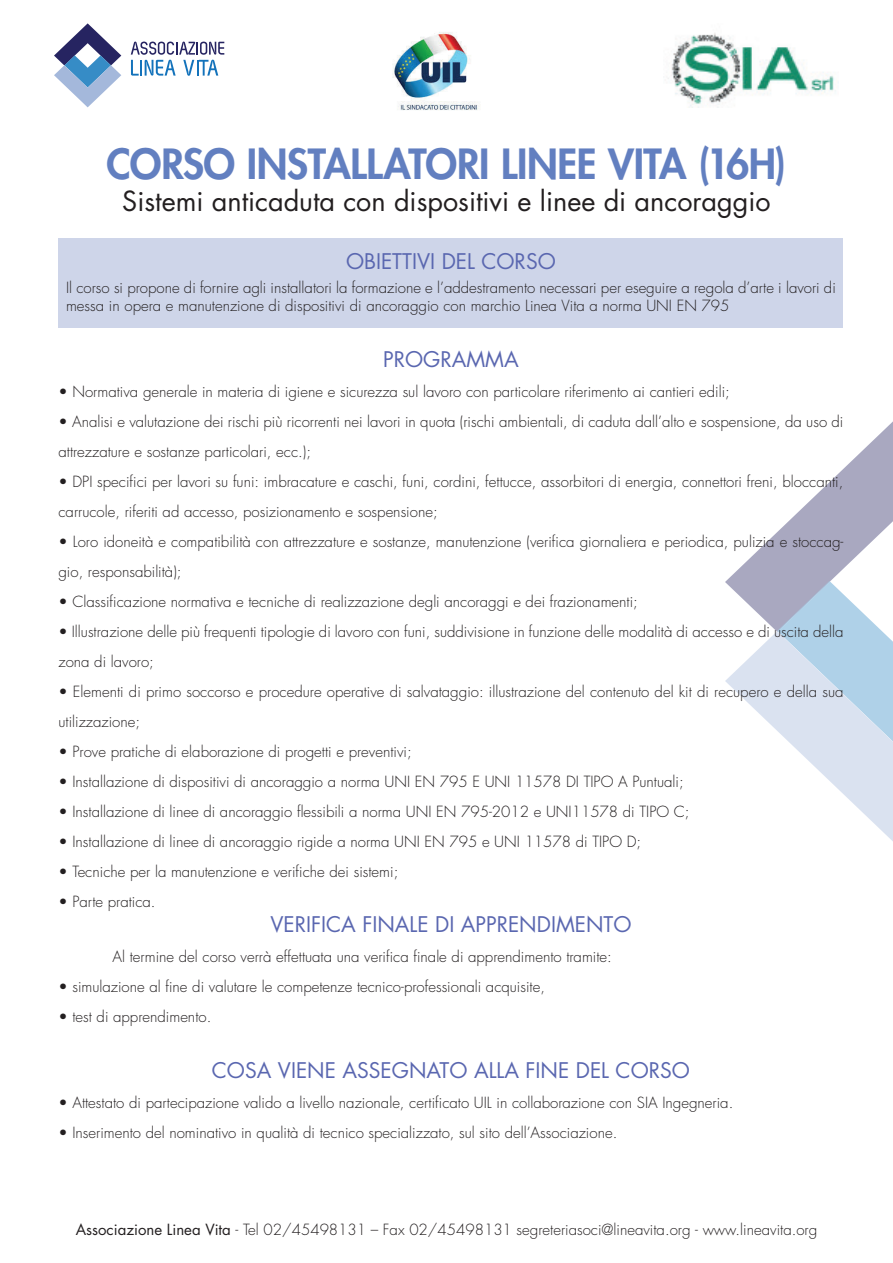
<style>
.page{position:relative;width:893px;height:1263px;background:#fff}
.page>*{position:absolute;margin:0;border:0;box-sizing:border-box;transform-origin:0 0}
.t1{font:800 40.5px "Futura Std";letter-spacing:-.01em;color:#627fc0}
.t2{font:27px "Futura Std";color:#231f20}
.t3{font:21px "Futura Std";color:#5a67b0}
.t4{font:300 15px/30px "Futura Std";color:#231f20}
.s1{font-weight:400}
</style>
<div class="page">
<svg style="left:725px;top:421px;width:168px;height:420px"></svg>
<svg style="left:131px;top:42px;width:93px;height:34px"></svg>
<svg style="left:54px;top:23px;width:67px;height:84px"></svg>
<img style="left:668px;top:33px;width:171px;height:74px">
<img style="left:392px;top:32px;width:87px;height:78px">
<div style="left:58px;top:238px;width:785px;height:89px;background:#ced5e9"></div>
<h1 class="t1" style="left:107px;top:138px;width:681px">CORSO INSTALLATORI LINEE VITA (16H)</h1>
<h2 class="t2" style="left:122px;top:184px;width:650px">Sistemi anticaduta con dispositivi e linee di ancoraggio</h2>
<h3 class="t3" style="left:346px;top:248px;width:211px">OBIETTIVI DEL CORSO</h3>
<p class="t4" style="left:66px;top:279px;width:771px;line-height:18px">Il corso si propone di fornire agli installatori la formazione e l’addestramento necessari per eseguire a regola d’arte i lavori di messa in opera e manutenzione di dispositivi di ancoraggio con marchio Linea Vita a norma UNI EN 795</p>
<h3 class="t3" style="left:383px;top:346px;width:137px">PROGRAMMA</h3>
<p class="t4" style="left:58px;top:377px;width:673px">• Normativa generale in materia di igiene e sicurezza sul lavoro con particolare riferimento ai cantieri edili;</p>
<p class="t4" style="left:58px;top:407px;width:786px">• Analisi e valutazione dei rischi più ricorrenti nei lavori in quota (rischi ambientali, di caduta dall’alto e sospensione, da uso di attrezzature e sostanze particolari, ecc.);</p>
<p class="t4" style="left:58px;top:467px;width:786px">• DPI specifici per lavori su funi: imbracature e caschi, funi, cordini, fettucce, assorbitori di energia, connettori freni, bloccanti, carrucole, riferiti ad accesso, posizionamento e sospensione;</p>
<p class="t4" style="left:58px;top:527px;width:786px">• Loro idoneità e compatibilità con attrezzature e sostanze, manutenzione (verifica giornaliera e periodica, pulizia e stoccag&shy;gio, responsabilità);</p>
<p class="t4" style="left:58px;top:587px;width:581px">• Classificazione normativa e tecniche di realizzazione degli ancoraggi e dei frazionamenti;</p>
<p class="t4" style="left:58px;top:617px;width:786px">• Illustrazione delle più frequenti tipologie di lavoro con funi, suddivisione in funzione delle modalità di accesso e di uscita della zona di lavoro;</p>
<p class="t4" style="left:58px;top:677px;width:786px">• Elementi di primo soccorso e procedure operative di salvataggio: illustrazione del contenuto del kit di recupero e della sua utilizzazione;</p>
<p class="t4" style="left:58px;top:737px;width:355px">• Prove pratiche di elaborazione di progetti e preventivi;</p>
<p class="t4" style="left:58px;top:767px;width:627px">• Installazione di dispositivi di ancoraggio a norma UNI EN 795 E UNI 11578 DI TIPO A Puntuali;</p>
<p class="t4" style="left:58px;top:797px;width:633px">• Installazione di linee di ancoraggio flessibili a norma UNI EN 795-2012 e UNI11578 di TIPO C;</p>
<p class="t4" style="left:58px;top:827px;width:584px">• Installazione di linee di ancoraggio rigide a norma UNI EN 795 e UNI 11578 di TIPO D;</p>
<p class="t4" style="left:58px;top:857px;width:341px">• Tecniche per la manutenzione e verifiche dei sistemi;</p>
<p class="t4" style="left:58px;top:887px;width:99px">• Parte pratica.</p>
<h3 class="t3" style="left:270px;top:911px;width:363px">VERIFICA FINALE DI APPRENDIMENTO</h3>
<p class="t4" style="left:112px;top:942px;width:501px">Al termine del corso verrà effettuata una verifica finale di apprendimento tramite:</p>
<p class="t4" style="left:58px;top:972px;width:488px">• simulazione al fine di valutare le competenze tecnico-professionali acquisite,</p>
<p class="t4" style="left:58px;top:1002px;width:154px">• test di apprendimento.</p>
<h3 class="t3" style="left:212px;top:1056px;width:480px">COSA VIENE ASSEGNATO ALLA FINE DEL CORSO</h3>
<p class="t4" style="left:58px;top:1087px;width:676px">• Attestato di partecipazione valido a livello nazionale, certificato UIL in collaborazione con SIA Ingegneria.</p>
<p class="t4" style="left:58px;top:1117px;width:560px">• Inserimento del nominativo in qualità di tecnico specializzato, sul sito dell’Associazione.</p>
<p class="t4" style="left:76px;top:1215px;width:743px"><span class="s1">Associazione Linea Vita</span> - Tel 02/45498131 – Fax 02/45498131 segreteriasoci@lineavita.org - www.lineavita.org</p>
</div>
